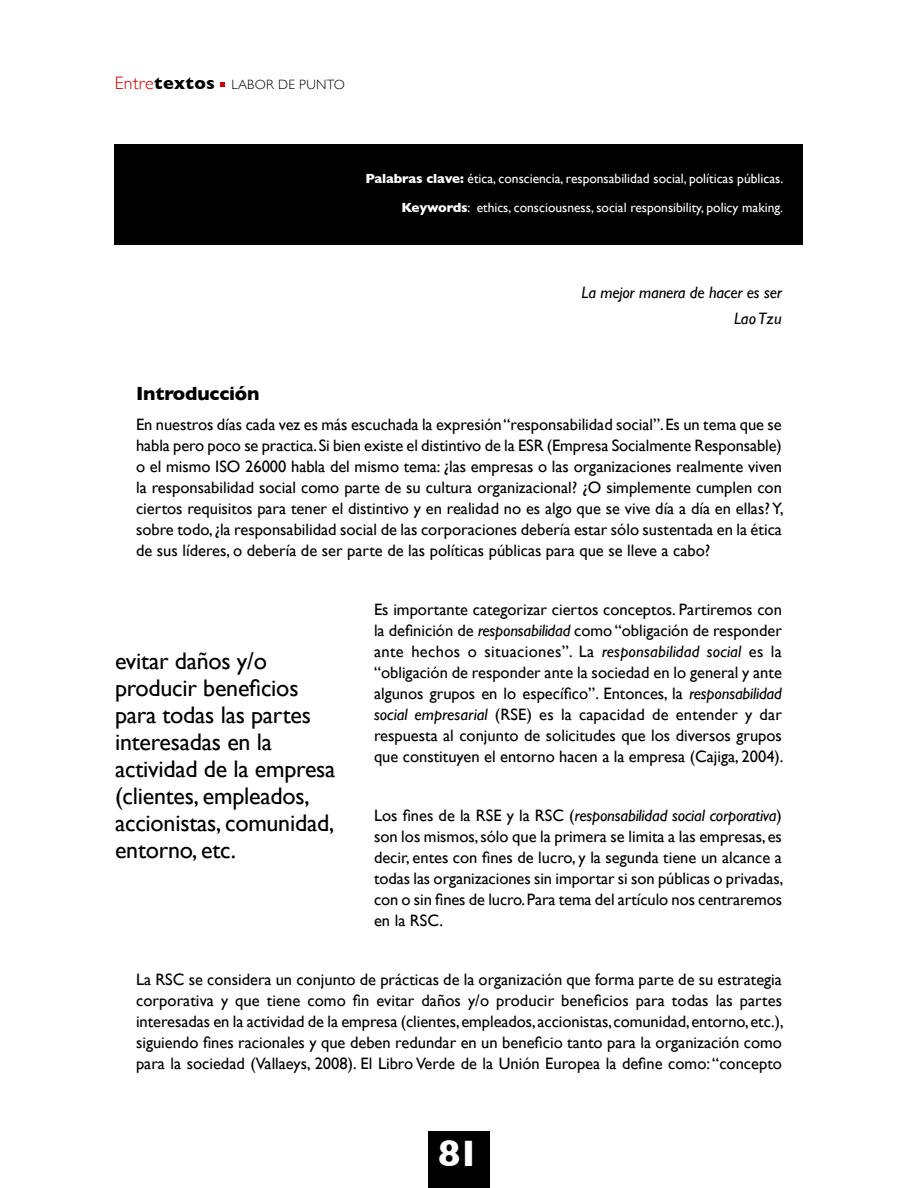
<style>
.page{position:relative;width:918px;height:1188px;background:#fff}
.page>*{position:absolute;margin:0;border:0;box-sizing:border-box;transform-origin:0 0}
.t1{font:700 37.5px "Gill Sans";color:#fff}
.t2{font:24px/27px "Gill Sans";letter-spacing:-.01em;color:#000}
.t3{font:700 19.5px "Gill Sans";letter-spacing:-.01em;color:#000}
.t4{font:16.5px/21px "Gill Sans";color:#000;text-align:justify}
.t5{font:italic 16.5px/26.5px "Gill Sans";letter-spacing:-.01em;color:#000;text-align:right}
.t6{font:13.5px/29.5px "Gill Sans";color:#fff;text-align:right}
.t7{font:300 13.5px "Gill Sans";letter-spacing:.02em;color:#000}
.s1{font-size:18px;color:#c90000}
.s2{font-weight:700;font-size:18px}
.s3{font-weight:700}
.s4{font-style:italic}
</style>
<div class="page">
<svg style="left:221px;top:82px;width:4px;height:4px"></svg>
<div style="left:428px;top:1131px;width:61px;height:57px;background:#000"></div>
<div style="left:115px;top:144px;width:688px;height:101px;background:#000"></div>
<p class="t7" style="left:115px;top:74px;width:232px"><span class="s1">Entre</span><span class="s2">textos</span> LABOR DE PUNTO</p>
<p class="t6" style="left:366px;top:163px;width:419px"><span class="s3">Palabras clave:</span> ética, consciencia, responsabilidad social, políticas públicas.<br><span class="s3">Keywords</span>: ethics, consciousness, social responsibility, policy making.</p>
<p class="t5" style="left:582px;top:279px;width:202px">La mejor manera de hacer es ser<br>Lao Tzu</p>
<p class="t3" style="left:136px;top:378px;width:125px">Introducción</p>
<p class="t4" style="left:136px;top:414px;width:649px">En nuestros días cada vez es más escuchada la expresión “responsabilidad social”. Es un tema que se habla pero poco se practica. Si bien existe el distintivo de la ESR (Empresa Socialmente Responsable) o el mismo ISO 26000 habla del mismo tema: ¿las empresas o las organizaciones realmente viven la responsabilidad social como parte de su cultura organizacional? ¿O simplemente cumplen con ciertos requisitos para tener el distintivo y en realidad no es algo que se vive día a día en ellas? Y, sobre todo, ¿la responsabilidad social de las corporaciones debería estar sólo sustentada en la ética de sus líderes, o debería de ser parte de las políticas públicas para que se lleve a cabo?</p>
<h2 class="t2" style="left:115px;top:647px;width:222px">evitar daños y/o producir beneficios para todas las partes interesadas en la actividad de la empresa (clientes, empleados, accionistas, comunidad, entorno, etc.</h2>
<p class="t4" style="left:374px;top:599px;width:411px">Es importante categorizar ciertos conceptos. Partiremos con la definición de <span class="s4">responsabilidad</span> como “obligación de responder ante hechos o situaciones”. La <span class="s4">responsabilidad social</span> es la “obligación de responder ante la sociedad en lo general y ante algunos grupos en lo específico”. Entonces, la <span class="s4">responsabilidad social empresarial</span> (RSE) es la capacidad de entender y dar respuesta al conjunto de solicitudes que los diversos grupos que constituyen el entorno hacen a la empresa (Cajiga, 2004).</p>
<p class="t4" style="left:374px;top:805px;width:411px">Los fines de la RSE y la RSC (<span class="s4">responsabilidad social corporativa</span>) son los mismos, sólo que la primera se limita a las empresas, es decir, entes con fines de lucro, y la segunda tiene un alcance a todas las organizaciones sin importar si son públicas o privadas, con o sin fines de lucro. Para tema del artículo nos centraremos en la RSC.</p>
<p class="t4" style="left:136px;top:969px;width:649px">La RSC se considera un conjunto de prácticas de la organización que forma parte de su estrategia corporativa y que tiene como fin evitar daños y/o producir beneficios para todas las partes interesadas en la actividad de la empresa (clientes, empleados, accionistas, comunidad, entorno, etc.), siguiendo fines racionales y que deben redundar en un beneficio tanto para la organización como para la sociedad (Vallaeys, 2008). El Libro Verde de la Unión Europea la define como: “concepto</p>
<h1 class="t1" style="left:438px;top:1124px;width:43px">81</h1>
</div>
